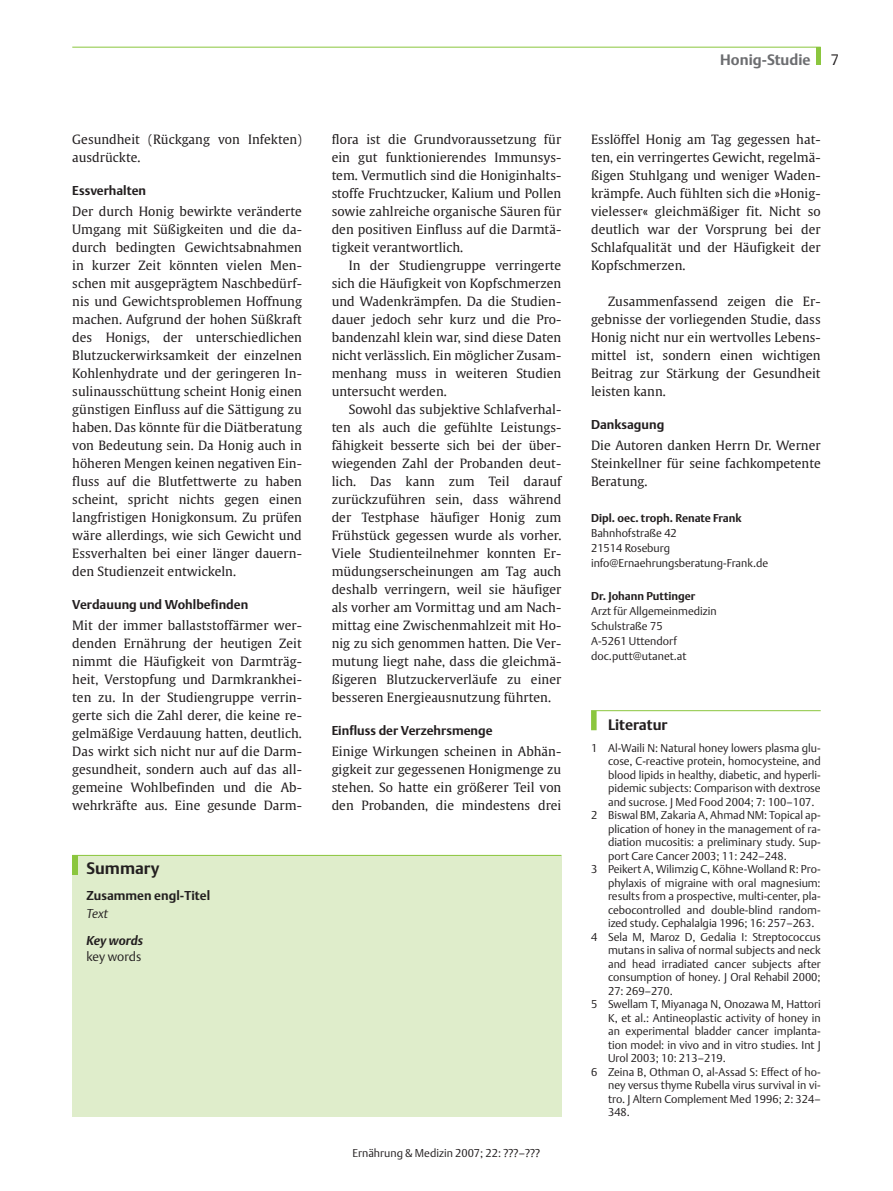
<style>
.page{position:relative;width:893px;height:1191px;background:#fff}
.page>*{position:absolute;margin:0;border:0;box-sizing:border-box;transform-origin:0 0}
.t1{font:700 16.5px "Thieme Argo One";color:#231f20}
.t2{font:700 15px "Thieme Argo One";letter-spacing:.005em;color:#6c6d70}
.t3{font:700 15px "Thieme Argo One";color:#231f20}
.t4{font:15px "Thieme Argo One";color:#231f20}
.t5{font:12.75px/18px "Thieme Gulliver";letter-spacing:.005em;color:#231f20;text-align:justify}
.t6{font:700 12.75px "Thieme Argo One";letter-spacing:.005em;color:#231f20}
.t7{font:italic 700 12.75px "Thieme Argo One";color:#231f20}
.t8{font:12.75px "Thieme Argo One";letter-spacing:-.005em;color:#231f20}
.t9{font:italic 12.75px "Thieme Argo One";color:#231f20}
.t10{font:11.25px/15px "Thieme Argo One";color:#231f20}
.t11{font:700 11.25px "Thieme Argo One";color:#231f20}
</style>
<div class="page">
<div style="left:816px;top:47px;width:5px;height:18px;background:#8bc63e"></div>
<hr style="left:72px;top:47px;width:749px;height:1px;background:#8bc63e">
<hr style="left:591px;top:710px;width:230px;height:1px;background:#8bc63e">
<div style="left:591px;top:710px;width:6px;height:20px;background:#8bc63e"></div>
<div style="left:72px;top:855px;width:489px;height:261px;background:#dfedcb"></div>
<div style="left:72px;top:855px;width:6px;height:19px;background:#8bc63e"></div>
<hr style="left:72px;top:855px;width:489px;height:1px;background:#8bc63e">
<p class="t5" style="left:72px;top:131px;width:231px">Gesundheit (Rückgang von Infekten) ausdrückte.</p>
<p class="t6" style="left:72px;top:183px;width:75px">Essverhalten</p>
<p class="t5" style="left:72px;top:203px;width:231px">Der durch Honig bewirkte veränderte Umgang mit Süßigkeiten und die da&shy;durch bedingten Gewichtsabnahmen in kurzer Zeit könnten vielen Men&shy;schen mit ausgeprägtem Naschbedürf&shy;nis und Gewichtsproblemen Hoffnung machen. Aufgrund der hohen Süßkraft des Honigs, der unterschiedlichen Blutzuckerwirksamkeit der einzelnen Kohlenhydrate und der geringeren In&shy;sulinausschüttung scheint Honig einen günstigen Einfluss auf die Sättigung zu haben. Das könnte für die Diätberatung von Bedeutung sein. Da Honig auch in höheren Mengen keinen negativen Ein&shy;fluss auf die Blutfettwerte zu haben scheint, spricht nichts gegen einen langfristigen Honigkonsum. Zu prüfen wäre allerdings, wie sich Gewicht und Essverhalten bei einer länger dauern&shy;den Studienzeit entwickeln.</p>
<p class="t6" style="left:72px;top:597px;width:178px">Verdauung und Wohlbefinden</p>
<p class="t5" style="left:72px;top:617px;width:231px">Mit der immer ballaststoffärmer wer&shy;denden Ernährung der heutigen Zeit nimmt die Häufigkeit von Darmträg&shy;heit, Verstopfung und Darmkrankhei&shy;ten zu. In der Studiengruppe verrin&shy;gerte sich die Zahl derer, die keine re&shy;gelmäßige Verdauung hatten, deutlich.<br>Das wirkt sich nicht nur auf die Darm&shy;gesundheit, sondern auch auf das all&shy;gemeine Wohlbefinden und die Ab&shy;wehrkräfte aus. Eine gesunde Darm-</p>
<p class="t1" style="left:87px;top:858px;width:75px">Summary</p>
<p class="t6" style="left:87px;top:888px;width:125px">Zusammen engl-Titel</p>
<p class="t9" style="left:87px;top:906px;width:23px">Text</p>
<p class="t7" style="left:87px;top:933px;width:58px">Key words</p>
<p class="t8" style="left:87px;top:949px;width:56px">key words</p>
<p class="t5" style="left:332px;top:131px;width:231px">flora ist die Grundvoraussetzung für ein gut funktionierendes Immunsys&shy;tem. Vermutlich sind die Honiginhalts&shy;stoffe Fruchtzucker, Kalium und Pollen sowie zahlreiche organische Säuren für den positiven Einfluss auf die Darmtä&shy;tigkeit verantwortlich.</p>
<p class="t5" style="left:332px;top:257px;width:231px;text-indent:17px">In der Studiengruppe verringerte sich die Häufigkeit von Kopfschmerzen und Wadenkrämpfen. Da die Studien&shy;dauer jedoch sehr kurz und die Pro&shy;bandenzahl klein war, sind diese Daten nicht verlässlich. Ein möglicher Zusam&shy;menhang muss in weiteren Studien untersucht werden.</p>
<p class="t5" style="left:332px;top:401px;width:231px;text-indent:17px">Sowohl das subjektive Schlafverhal&shy;ten als auch die gefühlte Leistungs&shy;fähigkeit besserte sich bei der über&shy;wiegenden Zahl der Probanden deut&shy;lich. Das kann zum Teil darauf zurückzuführen sein, dass während der Testphase häufiger Honig zum Frühstück gegessen wurde als vorher.<br>Viele Studienteilnehmer konnten Er&shy;müdungserscheinungen am Tag auch deshalb verringern, weil sie häufiger als vorher am Vormittag und am Nach&shy;mittag eine Zwischenmahlzeit mit Ho&shy;nig zu sich genommen hatten. Die Ver&shy;mutung liegt nahe, dass die gleichmä&shy;ßigeren Blutzuckerverläufe zu einer besseren Energieausnutzung führten.</p>
<p class="t6" style="left:332px;top:723px;width:163px">Einfluss der Verzehrsmenge</p>
<p class="t5" style="left:332px;top:743px;width:231px">Einige Wirkungen scheinen in Abhän&shy;gigkeit zur gegessenen Honigmenge zu stehen. So hatte ein größerer Teil von den Probanden, die mindestens drei</p>
<p class="t10" style="left:353px;top:1145px;width:189px">Ernährung &amp; Medizin 2007; 22: ???–???</p>
<p class="t2" style="left:720px;top:51px;width:92px">Honig-Studie</p>
<p class="t4" style="left:831px;top:51px;width:10px">7</p>
<p class="t5" style="left:591px;top:131px;width:231px">Esslöffel Honig am Tag gegessen hat&shy;ten, ein verringertes Gewicht, regelmä&shy;ßigen Stuhlgang und weniger Waden&shy;krämpfe. Auch fühlten sich die »Honig&shy;vielesser« gleichmäßiger fit. Nicht so deutlich war der Vorsprung bei der Schlafqualität und der Häufigkeit der Kopfschmerzen.</p>
<p class="t5" style="left:591px;top:293px;width:231px;text-indent:17px">Zusammenfassend zeigen die Er&shy;gebnisse der vorliegenden Studie, dass Honig nicht nur ein wertvolles Lebens&shy;mittel ist, sondern einen wichtigen Beitrag zur Stärkung der Gesundheit leisten kann.</p>
<p class="t6" style="left:591px;top:417px;width:75px">Danksagung</p>
<p class="t5" style="left:591px;top:437px;width:231px">Die Autoren danken Herrn Dr. Werner Steinkellner für seine fachkompetente Beratung.</p>
<p class="t11" style="left:591px;top:512px;width:152px">Dipl. oec. troph. Renate Frank</p>
<p class="t10" style="left:591px;top:526px;width:179px">Bahnhofstraße 42<br>21514 Roseburg info@Ernaehrungsberatung-Frank.de</p>
<p class="t11" style="left:591px;top:590px;width:106px">Dr. Johann Puttinger</p>
<p class="t10" style="left:591px;top:604px;width:127px">Arzt für Allgemeinmedizin<br>Schulstraße 75<br>A-5261 Uttendorf doc.putt@utanet.at</p>
<p class="t3" style="left:608px;top:716px;width:61px">Literatur</p>
<p class="t10" style="left:591px;top:740px;width:231px">1 Al-Waili N: Natural honey lowers plasma glu-</p>
<p class="t10" style="left:608px;top:754px;width:214px">cose, C-reactive protein, homocysteine, and</p>
<p class="t10" style="left:608px;top:767px;width:214px">blood lipids in healthy, diabetic, and hyperli-</p>
<p class="t10" style="left:608px;top:781px;width:214px">pidemic subjects: Comparison with dextrose</p>
<p class="t10" style="left:608px;top:794px;width:208px">and sucrose. J Med Food 2004; 7: 100–107.</p>
<p class="t10" style="left:591px;top:808px;width:231px">2 Biswal BM, Zakaria A, Ahmad NM: Topical ap-</p>
<p class="t10" style="left:608px;top:821px;width:214px">plication of honey in the management of ra-</p>
<p class="t10" style="left:608px;top:835px;width:214px">diation mucositis: a preliminary study. Sup-</p>
<p class="t10" style="left:608px;top:848px;width:180px">port Care Cancer 2003; 11: 242–248.</p>
<p class="t10" style="left:591px;top:862px;width:231px">3 Peikert A, Wilimzig C, Köhne-Wolland R: Pro-</p>
<p class="t10" style="left:608px;top:875px;width:214px">phylaxis of migraine with oral magnesium:</p>
<p class="t10" style="left:608px;top:889px;width:214px">results from a prospective, multi-center, pla-</p>
<p class="t10" style="left:608px;top:902px;width:214px">cebocontrolled and double-blind random-</p>
<p class="t10" style="left:608px;top:916px;width:208px">ized study. Cephalalgia 1996; 16: 257–263.</p>
<p class="t10" style="left:591px;top:929px;width:231px">4 Sela M, Maroz D, Gedalia I: Streptococcus</p>
<p class="t10" style="left:608px;top:943px;width:214px">mutans in saliva of normal subjects and neck</p>
<p class="t10" style="left:608px;top:956px;width:214px">and head irradiated cancer subjects after</p>
<p class="t10" style="left:608px;top:970px;width:214px">consumption of honey. J Oral Rehabil 2000;</p>
<p class="t10" style="left:608px;top:983px;width:66px">27: 269–270.</p>
<p class="t10" style="left:591px;top:997px;width:231px">5 Swellam T, Miyanaga N, Onozawa M, Hattori</p>
<p class="t10" style="left:608px;top:1010px;width:214px">K, et al.: Antineoplastic activity of honey in</p>
<p class="t10" style="left:608px;top:1024px;width:214px">an experimental bladder cancer implanta-</p>
<p class="t10" style="left:608px;top:1037px;width:214px">tion model: in vivo and in vitro studies. Int J</p>
<p class="t10" style="left:608px;top:1051px;width:119px">Urol 2003; 10: 213–219.</p>
<p class="t10" style="left:591px;top:1064px;width:231px">6 Zeina B, Othman O, al-Assad S: Effect of ho-</p>
<p class="t10" style="left:608px;top:1078px;width:214px">ney versus thyme Rubella virus survival in vi-</p>
<p class="t10" style="left:608px;top:1091px;width:214px">tro. J Altern Complement Med 1996; 2: 324–</p>
<p class="t10" style="left:608px;top:1105px;width:23px">348.</p>
</div>
